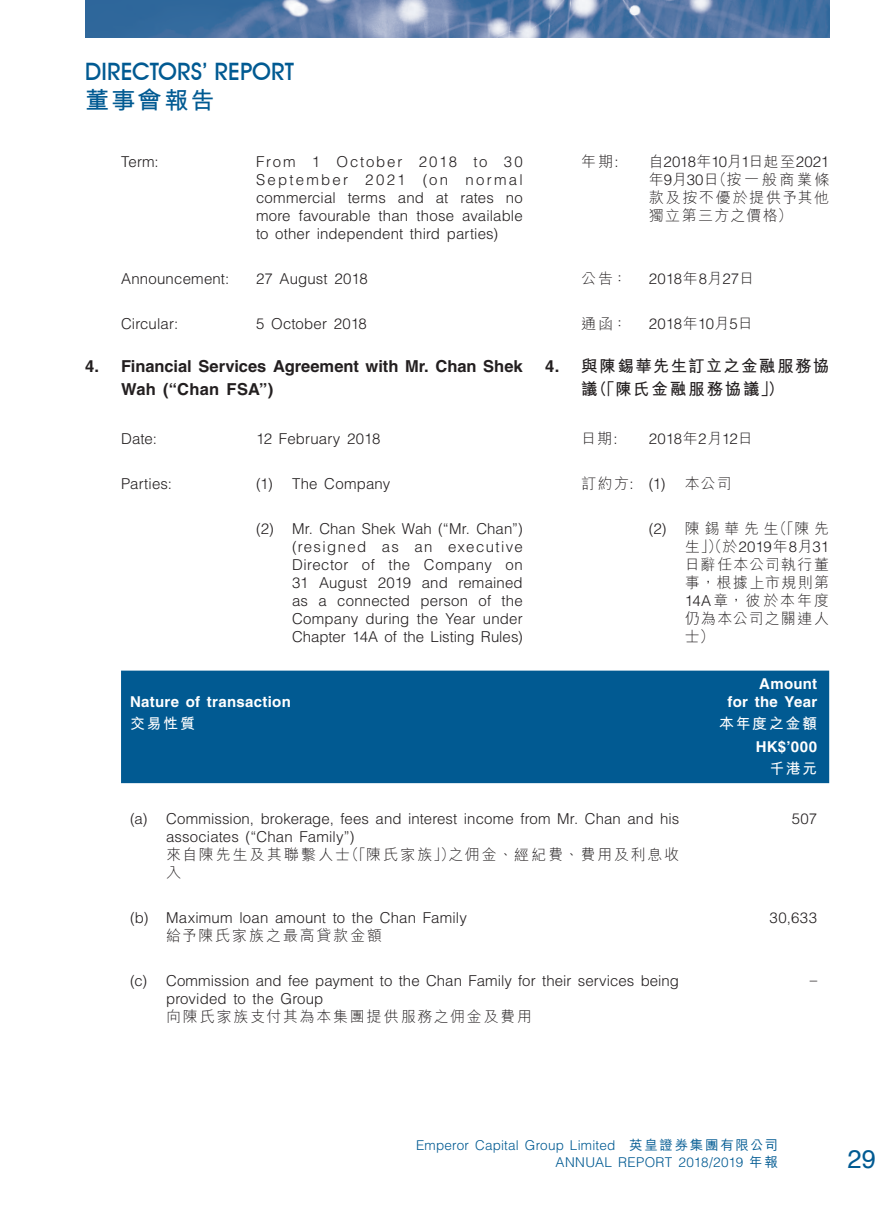
<style>
.page{position:relative;width:893px;height:1212px;background:#fff}
.page>*{position:absolute;margin:0;border:0;box-sizing:border-box;transform-origin:0 0}
.t1{font:25.5px "Helvetica";color:#015a92}
.t2{font:500 24px "Avant Garde IT Cby BT";color:#015a92}
.t3{font:700 24px "M Hei HK";letter-spacing:.095em;color:#015a92}
._04___H2{font:700 16.5px/22.5px "Helvetica LT Std";color:#231f20}
._04___H2-2{font:700 16.5px/22.5px "M Hei HK";letter-spacing:.09em;color:#231f20;text-align:center}
._07_IN0{font:300 15px/18px "Helvetica LT Std";letter-spacing:.005em;color:#231f20}
._01_Body_Text{font:300 15px/18px "Helvetica LT Std";letter-spacing:.01em;color:#231f20;text-align:justify}
._07_IN0-2{font:300 15px/18px "M Hei HK";letter-spacing:.115em;color:#231f20;text-align:justify}
._01_Body_Text-2{font:300 15px/18px "M Hei HK";letter-spacing:.11em;color:#231f20;text-align:justify}
._15_Table_Stub{font:300 15px "Helvetica LT Std";letter-spacing:.01em;color:#231f20}
._01_Body_Text-3{font:700 15px/18px "Helvetica LT Std";letter-spacing:.02em;color:#fff;text-align:right}
._15_Table_Stub-2{font:700 15px "Helvetica LT Std";letter-spacing:.02em;color:#fff}
._15_Table_Stub-3{font:300 15px "M Hei HK";letter-spacing:.11em;color:#231f20}
._01_Body_Text-4{font:700 15px "M Hei HK";letter-spacing:.105em;color:#fff}
._15_Table_Stub-4{font:700 15px "M Hei HK";color:#fff}
.t4{font:300 13.5px/16.5px "Helvetica LT Std";letter-spacing:.015em;color:#015a92;text-align:right}
.s1{font-family:"Helvetica LT Std"}
.s2{font-family:"M Hei HK"}
.s3{font-family:"M Hei HK";font-weight:500}
</style>
<div class="page">
<img style="left:85px;top:0;width:744px;height:38px">
<div style="left:121px;top:671px;width:708px;height:112px;background:#015a92"></div>
<h2 class="t2" style="left:85px;top:57px;width:210px">DIRECTORS’ REPORT</h2>
<h2 class="t3" style="left:85px;top:83px;width:131px">董事會報告</h2>
<p class="_15_Table_Stub" style="left:121px;top:152px;width:39px">Term:</p>
<p class="_01_Body_Text" style="left:256px;top:153px;width:268px">From 1 October 2018 to 30<br>September 2021 (on normal commercial terms and at rates no more favourable than those available to other independent third parties)</p>
<p class="_15_Table_Stub" style="left:121px;top:269px;width:110px">Announcement:</p>
<p class="_01_Body_Text" style="left:256px;top:270px;width:113px">27 August 2018</p>
<p class="_15_Table_Stub" style="left:121px;top:314px;width:59px">Circular:</p>
<p class="_01_Body_Text" style="left:256px;top:315px;width:112px">5 October 2018</p>
<p class="_04___H2" style="left:121px;top:355px;width:403px;text-indent:-36px">4. Financial Services Agreement with Mr. Chan Shek<br>Wah (“Chan FSA”)</p>
<p class="_15_Table_Stub" style="left:121px;top:429px;width:37px">Date:</p>
<p class="_01_Body_Text" style="left:256px;top:429px;width:126px">12 February 2018</p>
<p class="_15_Table_Stub" style="left:121px;top:474px;width:53px">Parties:</p>
<p class="_07_IN0" style="left:256px;top:474px;width:136px">(1) The Company</p>
<p class="_07_IN0" style="left:292px;top:519px;width:232px;text-align:justify;text-indent:-36px">(2) Mr. Chan Shek Wah (“Mr. Chan”) (resigned as an executive Director of the Company on 31 August 2019 and remained as a connected person of the Company during the Year under Chapter 14A of the Listing Rules)</p>
<p class="_15_Table_Stub-2" style="left:130px;top:692px;width:162px">Nature of transaction</p>
<p class="_15_Table_Stub-3" style="left:581px;top:154px;width:39px">年期<span class="s1">:</span></p>
<p class="_01_Body_Text-2" style="left:649px;top:152px;width:182px">自<span class="s1">2018</span>年<span class="s1">10</span>月<span class="s1">1</span>日起至<span class="s1">2021</span>年<span class="s1">9</span>月<span class="s1">30</span>日（按一般商業條款及按不優於提供予其他獨立第三方之價格）</p>
<p class="_15_Table_Stub-3" style="left:581px;top:271px;width:47px">公告：</p>
<p class="_01_Body_Text" style="left:649px;top:270px;width:107px">2018<span class="s2">年</span>8<span class="s2">月</span>27<span class="s2">日</span></p>
<p class="_15_Table_Stub-3" style="left:581px;top:316px;width:47px">通函：</p>
<p class="_01_Body_Text" style="left:649px;top:315px;width:106px">2018<span class="s2">年</span>10<span class="s2">月</span>5<span class="s2">日</span></p>
<p class="_04___H2-2" style="left:545px;top:353px;width:285px"><span class="s1">4.</span> 與陳錫華先生訂立之金融服務協議（「陳氏金融服務協議」）</p>
<p class="_15_Table_Stub-3" style="left:581px;top:431px;width:38px">日期<span class="s1">:</span></p>
<p class="_01_Body_Text" style="left:649px;top:429px;width:106px">2018<span class="s2">年</span>2<span class="s2">月</span>12<span class="s2">日</span></p>
<p class="_15_Table_Stub-3" style="left:581px;top:476px;width:54px">訂約方<span class="s1">:</span></p>
<p class="_07_IN0" style="left:649px;top:474px;width:84px">(1) <span class="s2">本公司</span></p>
<p class="_07_IN0-2" style="left:685px;top:519px;width:146px;text-indent:-36px"><span class="s1">(2)</span> 陳錫華先生（「陳先生」）（於<span class="s1">2019</span>年<span class="s1">8</span>月<span class="s1">31</span>日辭任本公司執行董事，根據上市規則第<span class="s1">14A</span>章，彼於本年度仍為本公司之關連人士）</p>
<p class="_01_Body_Text-3" style="left:728px;top:674px;width:91px">Amount<br>for the Year</p>
<p class="_15_Table_Stub-4" style="left:130px;top:713px;width:67px">交易性質</p>
<p class="_01_Body_Text-4" style="left:719px;top:713px;width:100px">本年度之金額</p>
<p class="_01_Body_Text-3" style="left:756px;top:737px;width:63px">HK$’000</p>
<p class="_01_Body_Text-4" style="left:769px;top:758px;width:49px">千港元</p>
<p class="_07_IN0" style="left:166px;top:809px;width:515px;text-indent:-36px">(a) Commission, brokerage, fees and interest income from Mr. Chan and his associates (“Chan Family”)</p>
<p class="_07_IN0-2" style="left:166px;top:845px;width:515px">來自陳先生及其聯繫人士（「陳氏家族」）之佣金、經紀費、費用及利息收入</p>
<p class="_01_Body_Text" style="left:792px;top:809px;width:27px">507</p>
<p class="_07_IN0" style="left:130px;top:908px;width:338px">(b) Maximum loan amount to the Chan Family</p>
<p class="_07_IN0-2" style="left:166px;top:926px;width:218px">給予陳氏家族之最高貸款金額</p>
<p class="_07_IN0" style="left:166px;top:971px;width:514px;text-indent:-36px">(c) Commission and fee payment to the Chan Family for their services being provided to the Group</p>
<p class="_07_IN0-2" style="left:166px;top:1007px;width:368px">向陳氏家族支付其為本集團提供服務之佣金及費用</p>
<p class="_01_Body_Text" style="left:769px;top:908px;width:49px">30,633</p>
<p class="_01_Body_Text" style="left:810px;top:970px;width:9px">–</p>
<p class="t4" style="left:416px;top:1137px;width:363px">Emperor Capital Group Limited <span class="s3">英皇證券集團有限公司<br></span>ANNUAL REPORT 2018/2019 <span class="s3">年報</span></p>
<h1 class="t1" style="left:847px;top:1139px;width:30px">29</h1>
</div>
